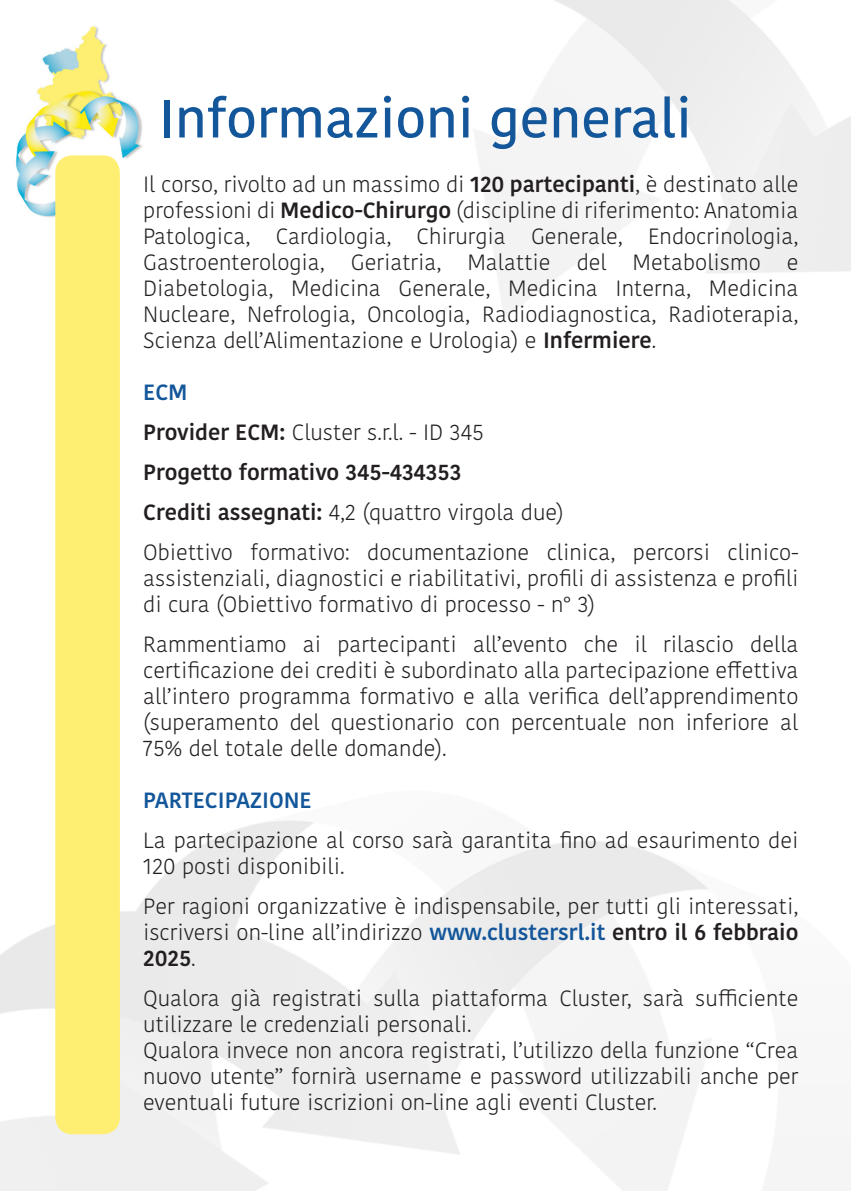
<style>
.page{position:relative;width:851px;height:1191px;background:#fff}
.page>*{position:absolute;margin:0;border:0;box-sizing:border-box;transform-origin:0 0}
.t1{font:500 54px "Kohinoor Bangla";color:#13569a}
.t2{font:300 22px/26px "Kohinoor Bangla";color:#231f20;text-align:justify}
.t3{font:600 22px "Kohinoor Bangla";color:#231f20}
.t4{font:600 22px "Kohinoor Bangla";color:#13569a}
.s1{font-weight:600}
.s2{font-weight:600;color:#13569a}
</style>
<div class="page">
<img style="left:15px;top:26px;width:128px;height:191px">
<div style="left:55px;top:155px;width:65px;height:979px;background:#feef72;border-radius:17px"></div>
<p class="t1" style="left:159px;top:75px;width:534px">Informazioni generali</p>
<p class="t2" style="left:143px;top:170px;width:656px">Il corso, rivolto ad un massimo di <span class="s1">120 partecipanti</span>, è destinato alle professioni di <span class="s1">Medico-Chirurgo</span> (discipline di riferimento: Anatomia Patologica, Cardiologia, Chirurgia Generale, Endocrinologia, Gastroenterologia, Geriatria, Malattie del Metabolismo e Diabetologia, Medicina Generale, Medicina Interna, Medicina Nucleare, Nefrologia, Oncologia, Radiodiagnostica, Radioterapia, Scienza dell’Alimentazione e Urologia) e <span class="s1">Infermiere</span>.</p>
<p class="t4" style="left:143px;top:373px;width:46px">ECM</p>
<p class="t2" style="left:143px;top:418px;width:341px"><span class="s1">Provider ECM:</span> Cluster s.r.l. - ID 345</p>
<p class="t3" style="left:143px;top:453px;width:319px">Progetto formativo 345-434353</p>
<p class="t2" style="left:143px;top:498px;width:422px"><span class="s1">Crediti assegnati:</span> 4,2 (quattro virgola due)</p>
<p class="t2" style="left:143px;top:538px;width:656px">Obiettivo formativo: documentazione clinica, percorsi clinico&shy;assistenziali, diagnostici e riabilitativi, profili di assistenza e profili di cura (Obiettivo formativo di processo - n° 3)</p>
<p class="t2" style="left:143px;top:630px;width:656px">Rammentiamo ai partecipanti all’evento che il rilascio della certificazione dei crediti è subordinato alla partecipazione effettiva all’intero programma formativo e alla verifica dell’apprendimento (superamento del questionario con percentuale non inferiore al 75% del totale delle domande).</p>
<p class="t4" style="left:143px;top:781px;width:170px">PARTECIPAZIONE</p>
<p class="t2" style="left:143px;top:826px;width:656px">La partecipazione al corso sarà garantita fino ad esaurimento dei<br>120 posti disponibili.</p>
<p class="t2" style="left:143px;top:892px;width:656px">Per ragioni organizzative è indispensabile, per tutti gli interessati, iscriversi on-line all’indirizzo <span class="s2">www.clustersrl.it</span> <span class="s1">entro il 6 febbraio 2025</span>.</p>
<p class="t2" style="left:143px;top:984px;width:656px">Qualora già registrati sulla piattaforma Cluster, sarà sufficiente utilizzare le credenziali personali.</p>
<p class="t2" style="left:143px;top:1036px;width:656px">Qualora invece non ancora registrati, l’utilizzo della funzione “Crea nuovo utente” fornirà username e password utilizzabili anche per eventuali future iscrizioni on-line agli eventi Cluster.</p>
</div>
